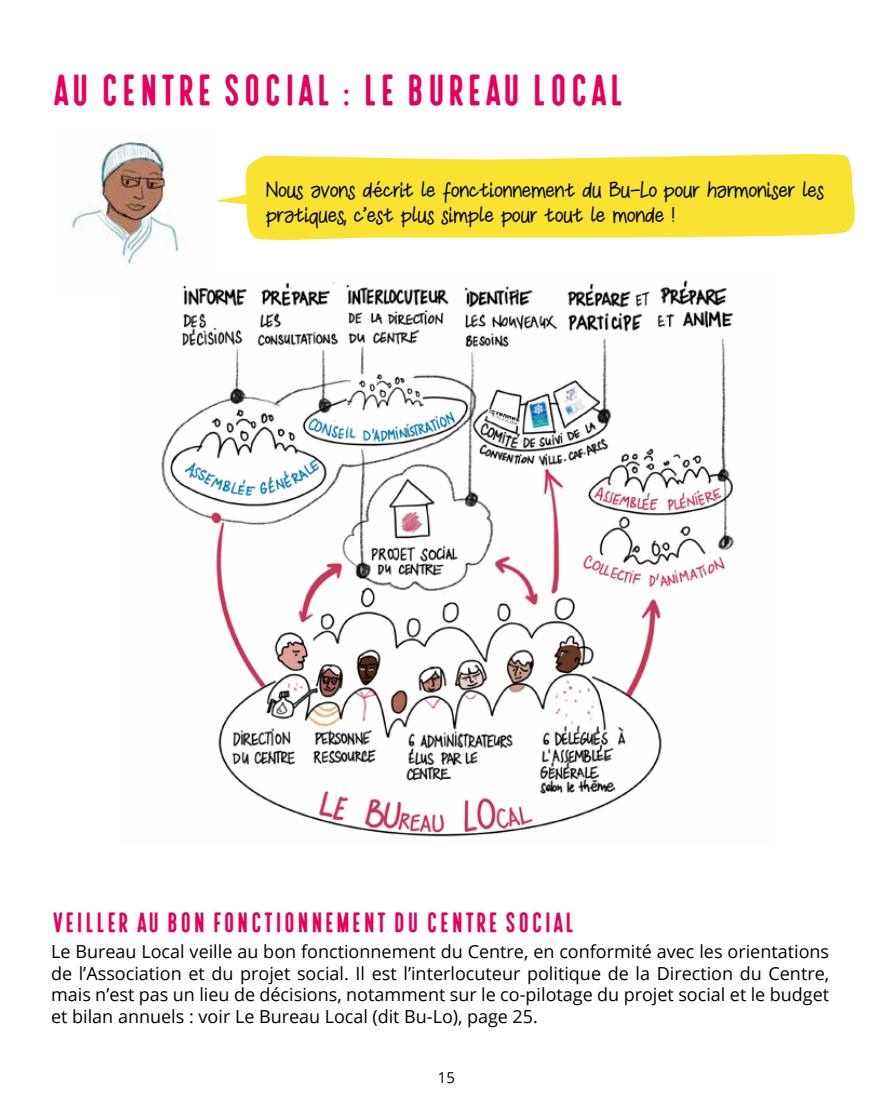
<style>
.page{position:relative;width:893px;height:1106px;background:#fff}
.page>*{position:absolute;margin:0;border:0;box-sizing:border-box;transform-origin:0 0}
.t1{font:700 42px "Local Brewery Seven";letter-spacing:-.015em;color:#e6005b}
.t2{font:700 27px "Local Brewery Seven";color:#e6005b}
.t3{font:500 21px/25.2px "Vanessa Hand";color:#000}
.t4{font:18px/21.6px "Open Sans";color:#000;text-align:justify}
.t5{font:15px "Open Sans";color:#000}
</style>
<div class="page">
<img style="left:161px;top:280px;width:573px;height:557px">
<img style="left:71px;top:137px;width:144px;height:158px">
<img style="left:557px;top:384px;width:30px;height:33px">
<img style="left:486px;top:408px;width:35px;height:19px">
<img style="left:528px;top:401px;width:23px;height:28px">
<svg style="left:245px;top:154px;width:610px;height:86px;background:#fae43f"></svg>
<svg style="left:215px;top:194px;width:42px;height:11px"></svg>
<h1 class="t1" style="left:51px;top:64px;width:576px">AU CENTRE SOCIAL : LE BUREAU LOCAL</h1>
<p class="t3" style="left:266px;top:177px;width:560px">Nous avons décrit le fonctionnement du Bu-Lo pour harmoniser les pratiques, c’est plus simple pour tout le monde !</p>
<h2 class="t2" style="left:51px;top:905px;width:526px">VEILLER AU BON FONCTIONNEMENT DU CENTRE SOCIAL</h2>
<p class="t4" style="left:51px;top:940px;width:780px">Le Bureau Local veille au bon fonctionnement du Centre, en conformité avec les orientations de l’Association et du projet social. Il est l’interlocuteur politique de la Direction du Centre, mais n’est pas un lieu de décisions, notamment sur le co-pilotage du projet social et le budget et bilan annuels : voir Le Bureau Local (dit Bu-Lo), page 25.</p>
<p class="t5" style="left:438px;top:1067px;width:19px">15</p>
</div>
